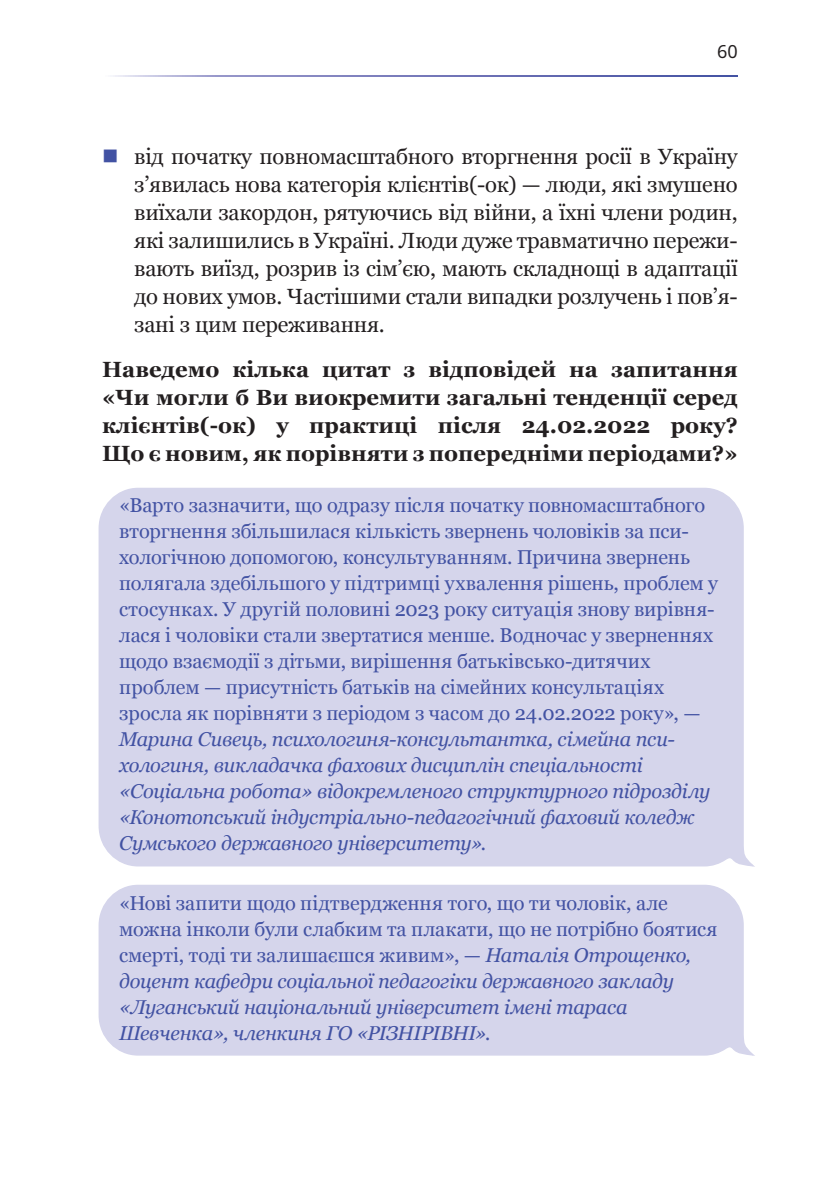
<style>
.page{position:relative;width:840px;height:1191px;background:#fff}
.page>*{position:absolute;margin:0;border:0;box-sizing:border-box;transform-origin:0 0}
.t1{font:22px/28px "Georgia";letter-spacing:-.01em;color:#231f20;text-align:justify}
.t2{font:700 22px/28px "Georgia";color:#231f20;text-align:justify}
.t3{font:italic 20px/26px "Georgia";letter-spacing:-.015em;color:#4252a3}
.t4{font:20px/26px "Georgia";letter-spacing:-.005em;color:#4252a3}
.t5{font:18px "Noto Sans";color:#231f20}
.s1{font-style:normal}
</style>
<div class="page">
<div style="left:98px;top:487px;width:657px;height:380px;background:#d5d5eb"></div>
<div style="left:98px;top:884px;width:657px;height:172px;background:#d5d5eb"></div>
<svg style="left:113px;top:75px;width:624px;height:2px"></svg>
<p class="t5" style="left:716px;top:39px;width:22px">60</p>
<p class="t1" style="left:134px;top:142px;width:604px">від початку повномасштабного вторгнення росії в Україну з’явилась нова категорія клієнтів(-ок) — люди, які змушено виїхали закордон, рятуючись від війни, а їхні члени родин, які залишились в Україні. Люди дуже травматично пережи&shy;вають виїзд, розрив із сім’єю, мають складнощі в адаптації до нових умов. Частішими стали випадки розлучень і пов’я&shy;зані з цим переживання.</p>
<p class="t2" style="left:102px;top:354px;width:636px">Наведемо кілька цитат з відповідей на запитання «Чи могли б Ви виокремити загальні тенденції серед клієнтів(-ок) у практиці після 24.02.2022 року?<br>Що є новим, як порівняти з попередніми періодами?»</p>
<p class="t4" style="left:119px;top:491px;width:600px">«Варто зазначити, що одразу після початку повномасштабного вторгнення збільшилася кількість звернень чоловіків за пси&shy;хологічною допомогою, консультуванням. Причина звернень полягала здебільшого у підтримці ухвалення рішень, проблем у стосунках. У другій половині 2023 року ситуація знову вирівня&shy;лася і чоловіки стали звертатися менше. Водночас у зверненнях щодо взаємодії з дітьми, вирішення батьківсько-дитячих проблем — присутність батьків на сімейних консультаціях зросла як порівняти з періодом з часом до 24.02.2022 року», —</p>
<p class="t3" style="left:119px;top:725px;width:592px">Марина Сивець, психологиня-консультантка, сімейна пси&shy;хологиня, викладачка фахових дисциплін спеціальності «Соціальна робота» відокремленого структурного підрозділу «Конотопський індустріально-педагогічний фаховий коледж Сумського державного університету».</p>
<p class="t3" style="left:119px;top:889px;width:599px"><span class="s1">«Нові запити щодо підтвердження того, що ти чоловік, але можна інколи були слабким та плакати, що не потрібно боятися смерті, тоді ти залишаєшся живим», —</span> Наталія Отрощенко, доцент кафедри соціальної педагогіки державного закладу «Луганський національний університет імені тараса Шевченка», членкиня ГО «РІЗНІРІВНІ».</p>
</div>
